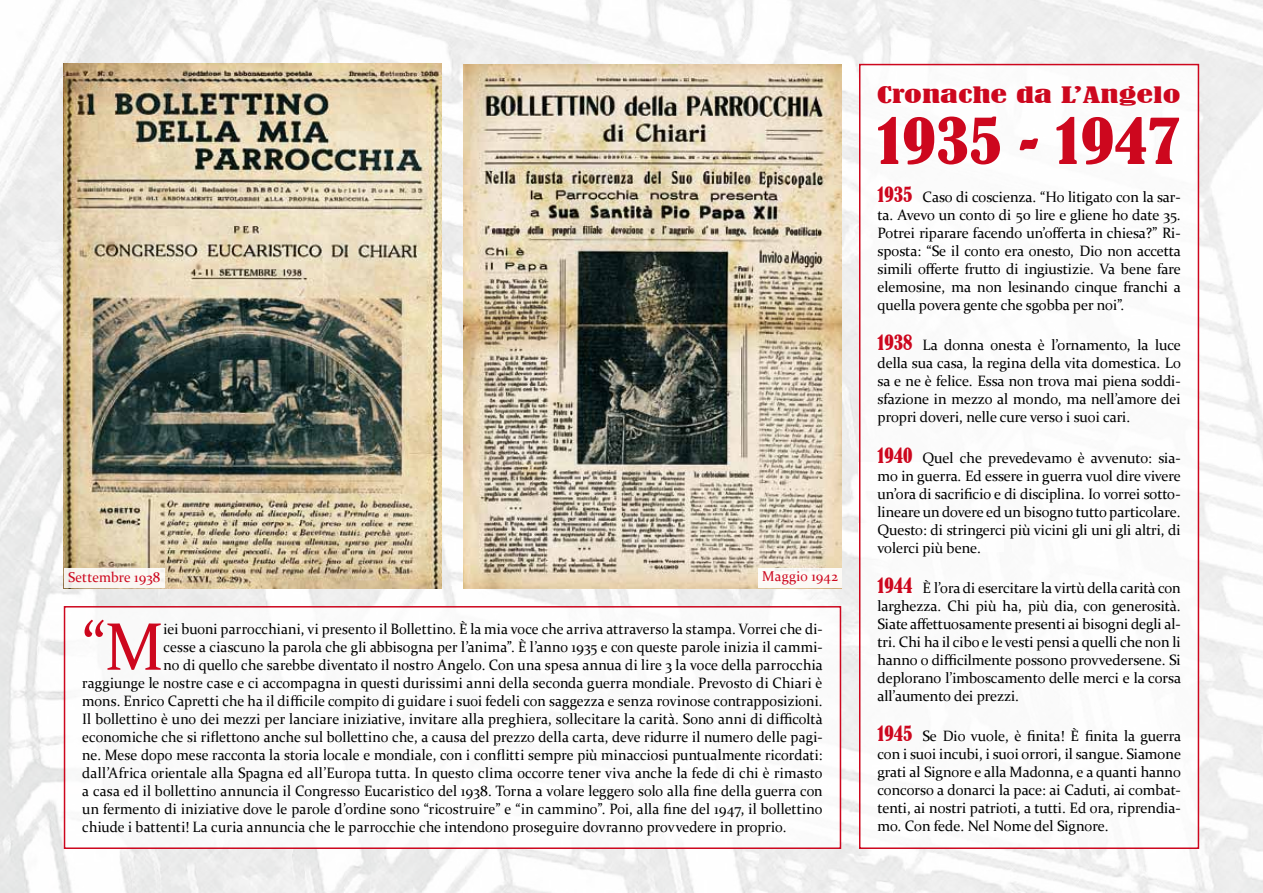
<style>
.page{position:relative;width:1263px;height:893px;background:#fff}
.page>*{position:absolute;margin:0;border:0;box-sizing:border-box;transform-origin:0 0}
.t1{font:67.65px "Constantia";color:#cd071e;scale:.96 1}
.t2{font:condensed 59.4px "Bernard";color:#cd071e;scale:1.14 1}
.t3{font:condensed 21.3px "Bernard";color:#cd071e;scale:1.74 1}
.t4{font:15px/18px "Constantia";color:#000;text-align:justify}
.t5{font:15px "Constantia";color:#000;scale:.96 1}
.t6{font:14.25px "Constantia";letter-spacing:.01em;color:#cd071e}
.s1{font-family:"Bernard";font-stretch:condensed;font-size:19.5px;color:#cd071e}
</style>
<div class="page">
<img style="left:0;top:0;width:1263px;height:893px">
<svg style="left:67px;top:609px;width:771px;height:237px"></svg>
<svg style="left:862px;top:67px;width:334px;height:779px"></svg>
<div style="left:64px;top:606px;width:777px;height:243px;border:2px solid #cd071e"></div>
<div style="left:858px;top:462px;width:292px;height:28px;background:#fff"></div>
<div style="left:858px;top:523px;width:145px;height:28px;background:#fff"></div>
<div style="left:859px;top:64px;width:340px;height:785px;border:2px solid #cd071e"></div>
<img style="left:464px;top:64px;width:377px;height:524px">
<img style="left:64px;top:64px;width:378px;height:524px">
<div style="left:64px;top:568px;width:101px;height:20px;background:#f9f6f3"></div>
<div style="left:758px;top:568px;width:83px;height:20px;background:#fcfaf6"></div>
<p class="t6" style="left:68px;top:568px;width:94px">Settembre 1938</p>
<p class="t6" style="left:762px;top:567px;width:77px">Maggio 1942</p>
<h1 class="t1" style="left:82px;top:601px;width:86px">“M</h1>
<p class="t5" style="left:164px;top:618px;width:688px">iei buoni parrocchiani, vi presento il Bollettino. È la mia voce che arriva attraverso la stampa. Vorrei che di-</p>
<p class="t5" style="left:164px;top:636px;width:688px">cesse a ciascuno la parola che gli abbisogna per l’anima”. È l’anno 1935 e con queste parole inizia il cammi-</p>
<p class="t5" style="left:164px;top:654px;width:688px">no di quello che sarebbe diventato il nostro Angelo. Con una spesa annua di lire 3 la voce della parrocchia</p>
<p class="t5" style="left:82px;top:672px;width:772px">raggiunge le nostre case e ci accompagna in questi durissimi anni della seconda guerra mondiale. Prevosto di Chiari è</p>
<p class="t5" style="left:82px;top:690px;width:773px">mons. Enrico Capretti che ha il difficile compito di guidare i suoi fedeli con saggezza e senza rovinose contrapposizioni.</p>
<p class="t5" style="left:82px;top:708px;width:773px">Il bollettino è uno dei mezzi per lanciare iniziative, invitare alla preghiera, sollecitare la carità. Sono anni di difficoltà</p>
<p class="t5" style="left:82px;top:726px;width:773px">economiche che si riflettono anche sul bollettino che, a causa del prezzo della carta, deve ridurre il numero delle pagi-</p>
<p class="t5" style="left:82px;top:744px;width:772px">ne. Mese dopo mese racconta la storia locale e mondiale, con i conflitti sempre più minacciosi puntualmente ricordati:</p>
<p class="t5" style="left:82px;top:762px;width:773px">dall’Africa orientale alla Spagna ed all’Europa tutta. In questo clima occorre tener viva anche la fede di chi è rimasto</p>
<p class="t5" style="left:82px;top:780px;width:773px">a casa ed il bollettino annuncia il Congresso Eucaristico del 1938. Torna a volare leggero solo alla fine della guerra con</p>
<p class="t5" style="left:82px;top:798px;width:773px">un fermento di iniziative dove le parole d’ordine sono “ricostruire” e “in cammino”. Poi, alla fine del 1947, il bollettino</p>
<p class="t5" style="left:82px;top:816px;width:735px">chiude i battenti! La curia annuncia che le parrocchie che intendono proseguire dovranno provvedere in proprio.</p>
<h3 class="t3" style="left:877px;top:83px;width:176px">Cronache da L’Angelo</h3>
<h2 class="t2" style="left:877px;top:107px;width:267px">1935 - 1947</h2>
<p class="t4" style="left:877px;top:187px;width:305px"><span class="s1">1935</span> Caso di coscienza. “Ho litigato con la sar&shy;ta. Avevo un conto di 50 lire e gliene ho date 35.<br>Potrei riparare facendo un’offerta in chiesa?” Ri&shy;sposta: “Se il conto era onesto, Dio non accetta simili offerte frutto di ingiustizie. Va bene fare elemosine, ma non lesinando cinque franchi a quella povera gente che sgobba per noi”.</p>
<p class="t4" style="left:877px;top:335px;width:305px"><span class="s1">1938</span> La donna onesta è l’ornamento, la luce della sua casa, la regina della vita domestica. Lo sa e ne è felice. Essa non trova mai piena soddi&shy;sfazione in mezzo al mondo, ma nell’amore dei propri doveri, nelle cure verso i suoi cari.</p>
<p class="t4" style="left:877px;top:448px;width:305px"><span class="s1">1940</span> Quel che prevedevamo è avvenuto: sia&shy;mo in guerra. Ed essere in guerra vuol dire vivere un’ora di sacrificio e di disciplina. Io vorrei sotto&shy;lineare un dovere ed un bisogno tutto particolare.<br>Questo: di stringerci più vicini gli uni gli altri, di volerci più bene.</p>
<p class="t4" style="left:877px;top:578px;width:305px"><span class="s1">1944</span> È l’ora di esercitare la virtù della carità con larghezza. Chi più ha, più dia, con generosità.<br>Siate affettuosamente presenti ai bisogni degli al&shy;tri. Chi ha il cibo e le vesti pensi a quelli che non li hanno o difficilmente possono provvedersene. Si deplorano l’imboscamento delle merci e la corsa all’aumento dei prezzi.</p>
<p class="t4" style="left:877px;top:727px;width:305px"><span class="s1">1945</span> Se Dio vuole, è finita! È finita la guerra con i suoi incubi, i suoi orrori, il sangue. Siamone grati al Signore e alla Madonna, e a quanti hanno concorso a donarci la pace: ai Caduti, ai combat&shy;tenti, ai nostri patrioti, a tutti. Ed ora, riprendia&shy;mo. Con fede. Nel Nome del Signore.</p>
</div>
